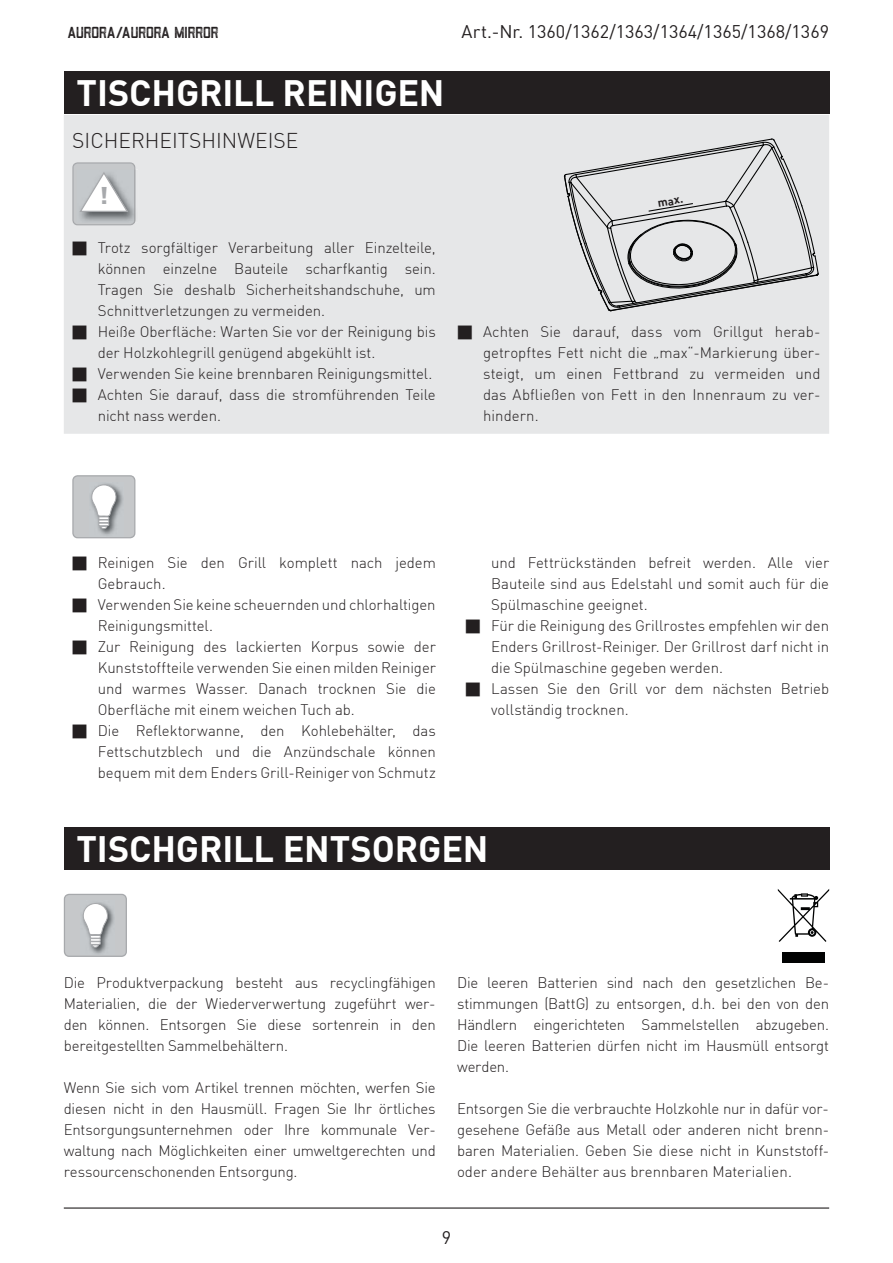
<style>
.page{position:relative;width:893px;height:1263px;background:#fff}
.page>*{position:absolute;margin:0;border:0;box-sizing:border-box;transform-origin:0 0}
.t1{font:700 36px "DIN Offc";letter-spacing:-.005em;color:#fff}
.t2{font:900 23.7px "DIN Offc";color:#a7a9ac}
.t3{font:21px "Draught Sans Serif Textured Regular";color:#231f20}
.t4{font:300 21px "DIN Offc";color:#231f20}
.t5{font:18px "DIN Offc";color:#231f20}
.t6{font:300 15px/21px "DIN Offc";letter-spacing:-.005em;color:#231f20;text-align:justify}
.t7{font:700 11.4px "DIN Pro";color:#231f20}
</style>
<div class="page">
<hr style="left:64px;top:1207px;width:765px;height:2px;background:#231f20">
<div style="left:64px;top:72px;width:765px;height:42px;background:#231f20"></div>
<div style="left:64px;top:827px;width:765px;height:43px;background:#231f20"></div>
<svg style="left:64px;top:894px;width:63px;height:63px"></svg>
<svg style="left:778px;top:889px;width:51px;height:53px"></svg>
<div style="left:782px;top:952px;width:43px;height:11px;background:#010202"></div>
<div style="left:64px;top:115px;width:765px;height:319px;background:#e6e7e8"></div>
<img style="left:135px;top:170px;width:3px;height:53px">
<svg style="left:72px;top:162px;width:63px;height:63px"></svg>
<svg style="left:72px;top:475px;width:63px;height:63px"></svg>
<svg style="left:563px;top:138px;width:256px;height:174px"></svg>
<svg style="left:73px;top:241px;width:14px;height:14px"></svg>
<svg style="left:73px;top:325px;width:14px;height:14px"></svg>
<svg style="left:73px;top:367px;width:14px;height:14px"></svg>
<svg style="left:73px;top:388px;width:14px;height:14px"></svg>
<svg style="left:458px;top:325px;width:14px;height:14px"></svg>
<h3 class="t3" style="left:68px;top:18px;width:153px">AURORA/AURORA MIRROR</h3>
<p class="t5" style="left:462px;top:19px;width:369px">Art.-Nr. 1360/1362/1363/1364/1365/1368/1369</p>
<h1 class="t1" style="left:77px;top:68px;width:369px">TISCHGRILL REINIGEN</h1>
<h3 class="t4" style="left:72px;top:126px;width:227px">SICHERHEITSHINWEISE</h3>
<h2 class="t2" style="left:99px;top:179px;width:10px">!</h2>
<p class="t6" style="left:98px;top:236px;width:340px;text-align:left">Trotz sorgfältiger Verarbeitung aller Einzelteile, können einzelne Bauteile scharfkantig sein.<br>Tragen Sie deshalb Sicherheitshandschuhe, um Schnittverletzungen zu vermeiden.<br>Heiße Oberfläche: Warten Sie vor der Reinigung bis der Holzkohlegrill genügend abgekühlt ist.<br>Verwenden Sie keine brennbaren Reinigungsmittel.<br>Achten Sie darauf, dass die stromführenden Teile nicht nass werden.</p>
<p class="t7" style="left:657px;top:197px;width:27px;rotate:-10deg">max.</p>
<p class="t6" style="left:483px;top:320px;width:339px">Achten Sie darauf, dass vom Grillgut herab&shy;getropftes Fett nicht die „max“-Markierung über&shy;steigt, um einen Fettbrand zu vermeiden und das Abfließen von Fett in den Innenraum zu ver&shy;hindern.</p>
<p class="t6" style="left:98px;top:551px;width:340px;text-align:left">Reinigen Sie den Grill komplett nach jedem Gebrauch.<br>Verwenden Sie keine scheuernden und chlorhaltigen Reinigungsmittel.<br>Zur Reinigung des lackierten Korpus sowie der Kunststoffteile verwenden Sie einen milden Reiniger und warmes Wasser. Danach trocknen Sie die Oberfläche mit einem weichen Tuch ab.<br>Die Reflektorwanne, den Kohlebehälter, das Fettschutzblech und die Anzündschale können bequem mit dem Enders Grill-Reiniger von Schmutz</p>
<p class="t6" style="left:491px;top:551px;width:340px;text-align:left">und Fettrückständen befreit werden. Alle vier Bauteile sind aus Edelstahl und somit auch für die Spülmaschine geeignet.<br>Für die Reinigung des Grillrostes empfehlen wir den Enders Grillrost-Reiniger. Der Grillrost darf nicht in die Spülmaschine gegeben werden.<br>Lassen Sie den Grill vor dem nächsten Betrieb vollständig trocknen.</p>
<h1 class="t1" style="left:77px;top:824px;width:413px">TISCHGRILL ENTSORGEN</h1>
<p class="t6" style="left:64px;top:971px;width:374px">Die Produktverpackung besteht aus recyclingfähigen Materialien, die der Wiederverwertung zugeführt wer&shy;den können. Entsorgen Sie diese sortenrein in den bereitgestellten Sammelbehältern.</p>
<p class="t6" style="left:64px;top:1076px;width:374px">Wenn Sie sich vom Artikel trennen möchten, werfen Sie diesen nicht in den Hausmüll. Fragen Sie Ihr örtliches Entsorgungsunternehmen oder Ihre kommunale Ver&shy;waltung nach Möglichkeiten einer umweltgerechten und ressourcenschonenden Entsorgung.</p>
<p class="t6" style="left:457px;top:971px;width:374px">Die leeren Batterien sind nach den gesetzlichen Be&shy;stimmungen (BattG) zu entsorgen, d.h. bei den von den Händlern eingerichteten Sammelstellen abzugeben.<br>Die leeren Batterien dürfen nicht im Hausmüll entsorgt werden.</p>
<p class="t6" style="left:457px;top:1097px;width:374px">Entsorgen Sie die verbrauchte Holzkohle nur in dafür vor&shy;gesehene Gefäße aus Metall oder anderen nicht brenn&shy;baren Materialien. Geben Sie diese nicht in Kunststoff&shy;oder andere Behälter aus brennbaren Materialien.</p>
<p class="t5" style="left:442px;top:1225px;width:11px">9</p>
</div>
